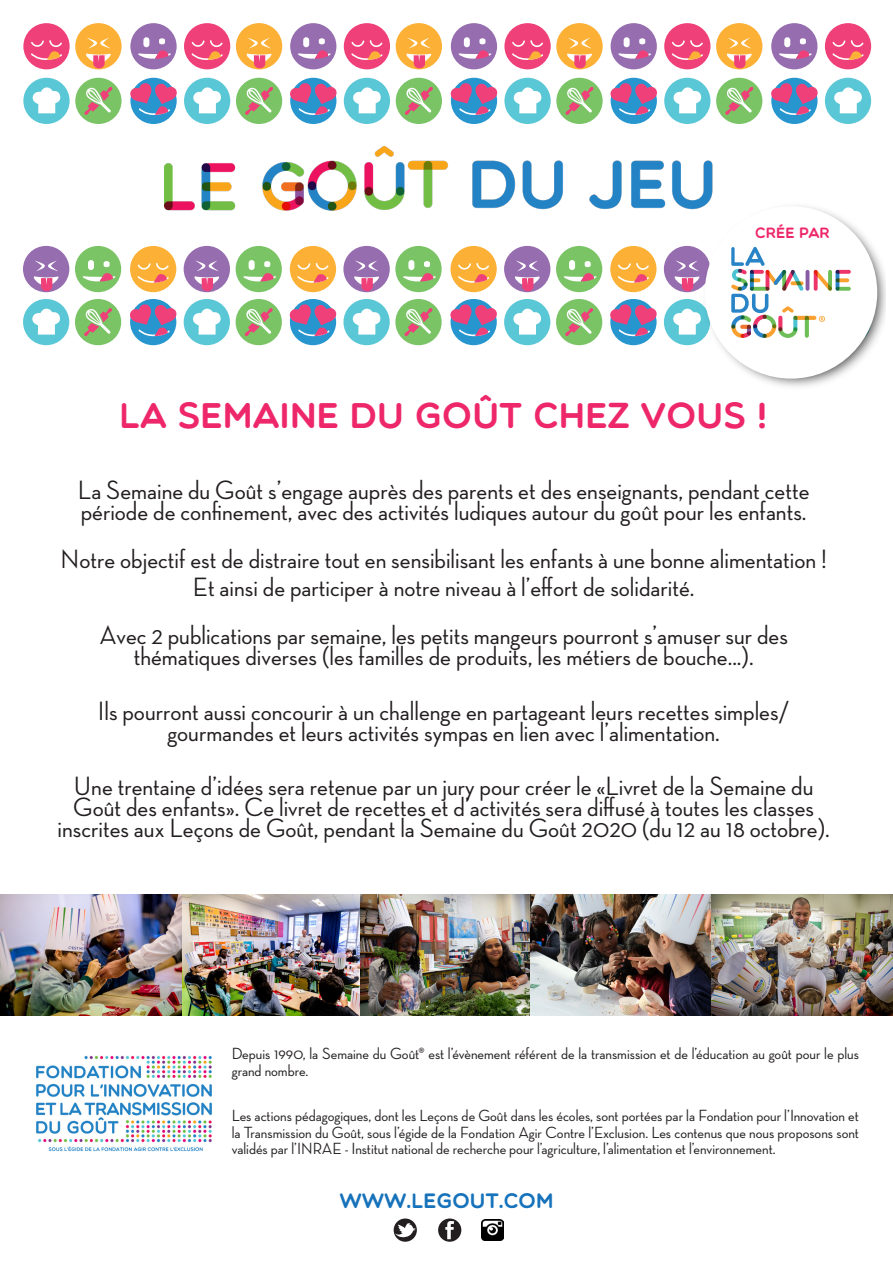
<style>
.page{position:relative;width:893px;height:1263px;background:#fff}
.page>*{position:absolute;margin:0;border:0;box-sizing:border-box;transform-origin:0 0}
.t1{font:36px "Multicolore";letter-spacing:.005em;color:#ed2769}
.courant_Bliss{font:500 27px/21px "Neutra Disp";color:#231f20;text-align:center}
.t2{font:21px "Multicolore";color:#1672ba}
.courant_Bliss-2{font:500 16.5px/16.5px "Neutra Disp";color:#231f20}
.t3{font:15px "Multicolore";letter-spacing:.005em;color:#ed2769}
</style>
<div class="page">
<img style="left:482px;top:1219px;width:21px;height:22px">
<img style="left:0;top:895px;width:360px;height:120px">
<img style="left:360px;top:895px;width:533px;height:120px">
<svg style="left:394px;top:1218px;width:23px;height:24px"></svg>
<svg style="left:395px;top:1223px;width:21px;height:15px"></svg>
<div style="left:438px;top:1218px;width:23px;height:24px;background:#231f20;border-radius:50%"></div>
<svg style="left:445px;top:1221px;width:9px;height:18px"></svg>
<img style="left:36px;top:1055px;width:176px;height:97px">
<svg style="left:23px;top:23px;width:849px;height:101px"></svg>
<svg style="left:23px;top:245px;width:675px;height:100px"></svg>
<img style="left:165px;top:147px;width:548px;height:64px">
<img style="left:698px;top:202px;width:188px;height:185px">
<div style="left:705px;top:206px;width:172px;height:173px;background:#fff;border-radius:50%"></div>
<svg style="left:835px;top:270px;width:4px;height:21px"></svg>
<svg style="left:836px;top:270px;width:15px;height:4px"></svg>
<svg style="left:836px;top:287px;width:15px;height:4px"></svg>
<svg style="left:836px;top:278px;width:13px;height:4px"></svg>
<svg style="left:814px;top:270px;width:18px;height:21px"></svg>
<svg style="left:828px;top:270px;width:4px;height:21px"></svg>
<svg style="left:814px;top:270px;width:4px;height:21px"></svg>
<hr style="left:806px;top:270px;width:3px;height:21px;background:#865aa5;border-radius:2px">
<svg style="left:805px;top:316px;width:4px;height:22px"></svg>
<svg style="left:793px;top:316px;width:23px;height:4px"></svg>
<svg style="left:731px;top:247px;width:72px;height:91px"></svg>
<svg style="left:819px;top:316px;width:6px;height:6px"></svg>
<p class="t3" style="left:755px;top:223px;width:76px">CRÉE PAR</p>
<p class="t1" style="left:120px;top:394px;width:649px">LA SEMAINE DU GOÛT CHEZ VOUS !</p>
<p class="courant_Bliss" style="left:78px;top:479px;width:733px;text-align:left">La Semaine du Goût s’engage auprès des parents et des enseignants, pendant cette période de confinement, avec des activités ludiques autour du goût pour les enfants.</p>
<p class="courant_Bliss" style="left:61px;top:549px;width:768px">Notre objectif est de distraire tout en sensibilisant les enfants à une bonne alimentation !</p>
<p class="courant_Bliss" style="left:193px;top:576px;width:503px">Et ainsi de participer à notre niveau à l’effort de solidarité.</p>
<p class="courant_Bliss" style="left:99px;top:624px;width:690px">Avec 2 publications par semaine, les petits mangeurs pourront s’amuser sur des thématiques diverses (les familles de produits, les métiers de bouche...).</p>
<p class="courant_Bliss" style="left:98px;top:700px;width:693px">Ils pourront aussi concourir à un challenge en partageant leurs recettes simples/ gourmandes et leurs activités sympas en lien avec l’alimentation.</p>
<p class="courant_Bliss" style="left:58px;top:776px;width:774px">Une trentaine d’idées sera retenue par un jury pour créer le «Livret de la Semaine du<br>Goût des enfants». Ce livret de recettes et d’activités sera diffusé à toutes les classes inscrites aux Leçons de Goût, pendant la Semaine du Goût 2020 (du 12 au 18 octobre).</p>
<p class="courant_Bliss-2" style="left:232px;top:1045px;width:629px">Depuis 1990, la Semaine du Goût® est l’évènement référent de la transmission et de l’éducation au goût pour le plus grand nombre.</p>
<p class="courant_Bliss-2" style="left:232px;top:1107px;width:629px;text-align:justify">Les actions pédagogiques, dont les Leçons de Goût dans les écoles, sont portées par la Fondation pour l’Innovation et la Transmission du Goût, sous l’égide de la Fondation Agir Contre l’Exclusion. Les contenus que nous proposons sont validés par l’INRAE - Institut national de recherche pour l’agriculture, l’alimentation et l’environnement.</p>
<p class="t2" style="left:340px;top:1188px;width:215px">WWW.LEGOUT.COM</p>
</div>
